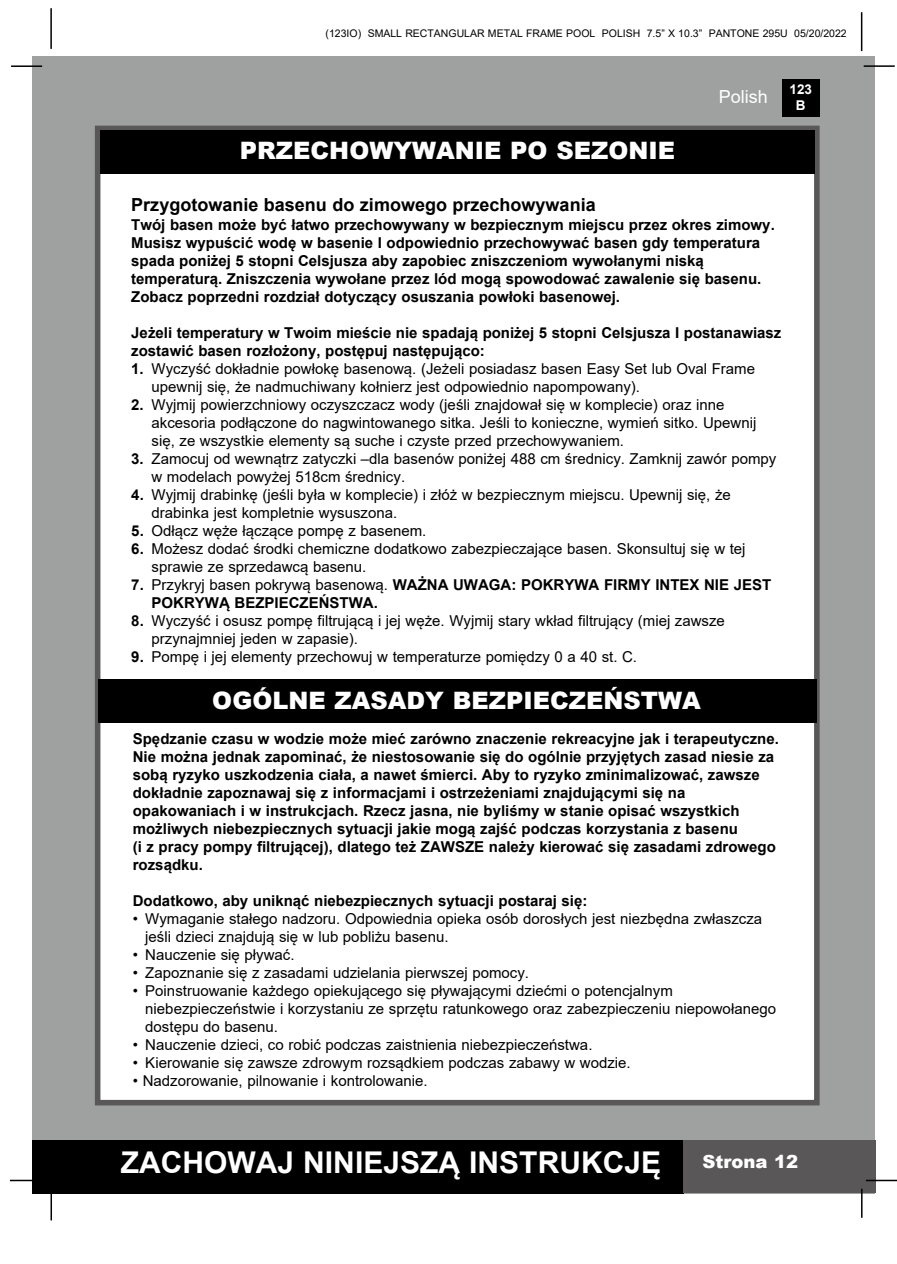
<style>
.page{position:relative;width:897px;height:1264px;background:#fff}
.page>*{position:absolute;margin:0;border:0;box-sizing:border-box;transform-origin:0 0}
.t1{font:700 30px "Arial";color:#fff}
.t2{font:900 24px "Arial";color:#fff}
.t3{font:700 18px "Arial";color:#000}
.t4{font:900 18px "Arial";color:#fff}
.t5{font:18px "Arial";color:#fff}
.t6{font:15px/18px "Arial";color:#000}
.t7{font:700 15px/18px "Arial";color:#000}
.t8{font:700 13.5px/16.2px "Arial";color:#fff;text-align:center}
.t9{font:10.5px "Arial";color:#000}
.s1{font-weight:700}
.s2{font-weight:400}
</style>
<div class="page">
<div style="left:33px;top:56px;width:842px;height:1137px;background:#9fa0a0"></div>
<div style="left:782px;top:79px;width:37px;height:38px;background:#000"></div>
<hr style="left:863px;top:65px;width:31px;height:2px;background:#000">
<hr style="left:50px;top:8px;width:2px;height:41px;background:#000">
<hr style="left:860px;top:12px;width:2px;height:39px;background:#000">
<div style="left:33px;top:1140px;width:650px;height:53px;background:#000"></div>
<div style="left:683px;top:1140px;width:192px;height:53px;background:#595757"></div>
<hr style="left:865px;top:1179px;width:31px;height:2px;background:#000">
<hr style="left:860px;top:1188px;width:2px;height:29px;background:#000">
<hr style="left:50px;top:1190px;width:2px;height:30px;background:#000">
<hr style="left:10px;top:1179px;width:31px;height:2px;background:#000">
<hr style="left:11px;top:65px;width:31px;height:2px;background:#000">
<div style="left:95px;top:126px;width:724px;height:979px;background:#fff;border:6px solid #595757"></div>
<div style="left:100px;top:130px;width:714px;height:44px;background:#000"></div>
<div style="left:98px;top:679px;width:718px;height:43px;background:#000"></div>
<p class="t9" style="left:325px;top:26px;width:522px">(123IO) SMALL RECTANGULAR METAL FRAME POOL POLISH 7.5” X 10.3” PANTONE 295U 05/20/2022</p>
<p class="t5" style="left:718px;top:84px;width:51px">Polish</p>
<p class="t8" style="left:789px;top:81px;width:24px">123<br>B</p>
<h2 class="t2" style="left:240px;top:133px;width:436px">PRZECHOWYWANIE PO SEZONIE</h2>
<p class="t3" style="left:131px;top:192px;width:466px">Przygotowanie basenu do zimowego przechowywania</p>
<p class="t7" style="left:131px;top:216px;width:645px">Twój basen może być łatwo przechowywany w bezpiecznym miejscu przez okres zimowy.<br>Musisz wypuścić wodę w basenie I odpowiednio przechowywać basen gdy temperatura spada poniżej 5 stopni Celsjusza aby zapobiec zniszczeniom wywołanymi niską temperaturą. Zniszczenia wywołane przez lód mogą spowodować zawalenie się basenu.<br>Zobacz poprzedni rozdział dotyczący osuszania powłoki basenowej.</p>
<p class="t7" style="left:131px;top:324px;width:651px">Jeżeli temperatury w Twoim mieście nie spadają poniżej 5 stopni Celsjusza I postanawiasz zostawić basen rozłożony, postępuj następująco:</p>
<p class="t6" style="left:151px;top:359px;width:605px;text-indent:-20px"><span class="s1">1.</span> Wyczyść dokładnie powłokę basenową. (Jeżeli posiadasz basen Easy Set lub Oval Frame upewnij się, że nadmuchiwany kołnierz jest odpowiednio napompowany).</p>
<p class="t6" style="left:151px;top:395px;width:606px;text-indent:-20px"><span class="s1">2.</span> Wyjmij powierzchniowy oczyszczacz wody (jeśli znajdował się w komplecie) oraz inne akcesoria podłączone do nagwintowanego sitka. Jeśli to konieczne, wymień sitko. Upewnij się, ze wszystkie elementy są suche i czyste przed przechowywaniem.</p>
<p class="t6" style="left:151px;top:449px;width:626px;text-indent:-20px"><span class="s1">3.</span> Zamocuj od wewnątrz zatyczki –dla basenów poniżej 488 cm średnicy. Zamknij zawór pompy w modelach powyżej 518cm średnicy.</p>
<p class="t6" style="left:151px;top:485px;width:580px;text-indent:-20px"><span class="s1">4.</span> Wyjmij drabinkę (jeśli była w komplecie) i złóż w bezpiecznym miejscu. Upewnij się, że drabinka jest kompletnie wysuszona.</p>
<p class="t6" style="left:131px;top:521px;width:296px"><span class="s1">5.</span> Odłącz węże łączące pompę z basenem.</p>
<p class="t6" style="left:151px;top:539px;width:595px;text-indent:-20px"><span class="s1">6.</span> Możesz dodać środki chemiczne dodatkowo zabezpieczające basen. Skonsultuj się w tej sprawie ze sprzedawcą basenu.</p>
<p class="t7" style="left:151px;top:576px;width:621px;text-indent:-20px">7. <span class="s2">Przykryj basen pokrywą basenową.</span> WAŻNA UWAGA: POKRYWA FIRMY INTEX NIE JEST<br>POKRYWĄ BEZPIECZEŃSTWA.</p>
<p class="t6" style="left:151px;top:611px;width:575px;text-indent:-20px"><span class="s1">8.</span> Wyczyść i osusz pompę filtrującą i jej węże. Wyjmij stary wkład filtrujący (miej zawsze przynajmniej jeden w zapasie).</p>
<p class="t6" style="left:131px;top:647px;width:507px"><span class="s1">9.</span> Pompę i jej elementy przechowuj w temperaturze pomiędzy 0 a 40 st. C.</p>
<h2 class="t2" style="left:212px;top:683px;width:490px">OGÓLNE ZASADY BEZPIECZEŃSTWA</h2>
<p class="t7" style="left:133px;top:729px;width:647px">Spędzanie czasu w wodzie może mieć zarówno znaczenie rekreacyjne jak i terapeutyczne.<br>Nie można jednak zapominać, że niestosowanie się do ogólnie przyjętych zasad niesie za sobą ryzyko uszkodzenia ciała, a nawet śmierci. Aby to ryzyko zminimalizować, zawsze dokładnie zapoznawaj się z informacjami i ostrzeżeniami znajdującymi się na opakowaniach i w instrukcjach. Rzecz jasna, nie byliśmy w stanie opisać wszystkich możliwych niebezpiecznych sytuacji jakie mogą zajść podczas korzystania z basenu<br>(i z pracy pompy filtrującej), dlatego też ZAWSZE należy kierować się zasadami zdrowego rozsądku.</p>
<p class="t7" style="left:133px;top:891px;width:456px">Dodatkowo, aby uniknąć niebezpiecznych sytuacji postaraj się:</p>
<p class="t6" style="left:145px;top:909px;width:618px;text-indent:-12px">• Wymaganie stałego nadzoru. Odpowiednia opieka osób dorosłych jest niezbędna zwłaszcza jeśli dzieci znajdują się w lub pobliżu basenu.</p>
<p class="t6" style="left:133px;top:945px;width:163px">• Nauczenie się pływać.</p>
<p class="t6" style="left:133px;top:963px;width:397px">• Zapoznanie się z zasadami udzielania pierwszej pomocy.</p>
<p class="t6" style="left:145px;top:981px;width:632px;text-indent:-12px">• Poinstruowanie każdego opiekującego się pływającymi dziećmi o potencjalnym niebezpieczeństwie i korzystaniu ze sprzętu ratunkowego oraz zabezpieczeniu niepowołanego dostępu do basenu.</p>
<p class="t6" style="left:133px;top:1035px;width:461px">• Nauczenie dzieci, co robić podczas zaistnienia niebezpieczeństwa.</p>
<p class="t6" style="left:133px;top:1053px;width:499px">• Kierowanie się zawsze zdrowym rozsądkiem podczas zabawy w wodzie.</p>
<p class="t6" style="left:133px;top:1071px;width:296px">• Nadzorowanie, pilnowanie i kontrolowanie.</p>
<h1 class="t1" style="left:121px;top:1141px;width:542px">ZACHOWAJ NINIEJSZĄ INSTRUKCJĘ</h1>
<p class="t4" style="left:702px;top:1149px;width:97px">Strona 12</p>
</div>
